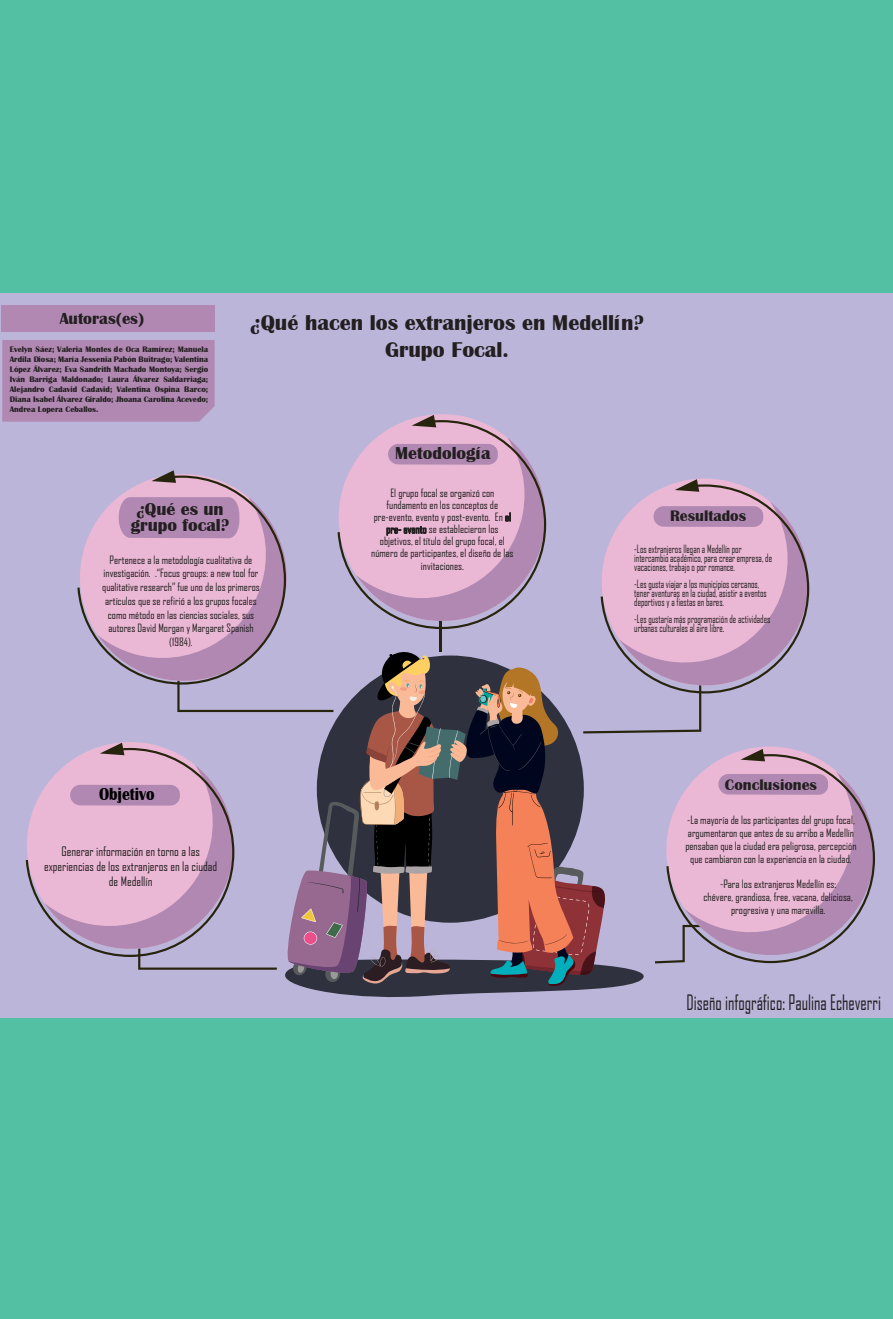
<style>
.page{position:relative;width:893px;height:1319px;background:#fff}
.page>*{position:absolute;margin:0;border:0;box-sizing:border-box;transform-origin:0 0}
.t1{font:700 22.05px/26.4px "Britannic";color:#231f20;text-align:center}
.t2{font:20.4px "Agency FB";color:#231f20;scale:.83 1}
.t3{font:700 17.85px/16.5px "Britannic";color:#231f20;text-align:center}
.t4{font:700 17.85px "Britannic";color:#000001;scale:.87 1}
.t5{font:700 16.5px "Britannic";color:#231f20}
.t6{font:700 15.75px "Britannic";color:#231f20}
.t7{font:12.45px/15px "Agency FB";color:#231f20;text-align:center}
.t8{font:10.95px/12.1px "Agency FB";color:#231f20;text-align:center}
.t9{font:10.95px/8.9px "Agency FB";color:#231f20;scale:.83 1}
.t10{font:700 8.25px/9.9px "Britannic";color:#231f20;text-align:justify}
</style>
<div class="page">
<div style="left:0;top:0;width:893px;height:1318px;background:#54c0a3"></div>
<div style="left:0;top:293px;width:893px;height:724px;background:#bbb5d9"></div>
<div style="left:2px;top:305px;width:213px;height:27px;background:#b088b2"></div>
<svg style="left:2px;top:340px;width:873px;height:658px"></svg>
<h3 class="t5" style="left:60px;top:309px;width:86px">Autoras(es)</h3>
<p class="t10" style="left:10px;top:345px;width:200px">Evelyn Sáez; Valeria Montes de Oca Ramírez; Manuela Ardila Diosa; María Jessenia Pabón Buitrago; Valentina López Álvarez; Eva Sandrith Machado Montoya; Sergio Iván Barriga Maldonado; Laura Álvarez Saldarriaga; Alejandro Cadavid Cadavid; Valentina Ospina Barco; Diana Isabel Álvarez Giraldo; Jhoana Carolina Acevedo; Andrea Lopera Ceballos.</p>
<h1 class="t1" style="left:250px;top:310px;width:395px">¿Qué hacen los extranjeros en Medellín?<br>Grupo Focal.</h1>
<h3 class="t3" style="left:395px;top:444px;width:97px">Metodología</h3>
<h3 class="t3" style="left:131px;top:500px;width:100px">¿Qué es un grupo focal?</h3>
<p class="t8" style="left:102px;top:552px;width:159px;line-height:13.8px">Pertenece a la metodología cualitativa de investigación. .“Focus groups: a new tool for qualitative research” fue uno de los primeros artículos que se refirió a los grupos focales como método en las ciencias sociales, sus autores David Morgan y Margaret Spanish (1984).</p>
<h3 class="t4" style="left:99px;top:784px;width:65px">Objetivo</h3>
<p class="t7" style="left:44px;top:843px;width:175px">Generar información en torno a las experiencias de los extranjeros en la ciudad de Medellín</p>
<p class="t8" style="left:371px;top:486px;width:144px">El grupo focal se organizó con fundamento en los conceptos de pre-evento, evento y post-evento. En el pre- evento se establecieron los objetivos, el título del grupo focal, el número de participantes, el diseño de las invitaciones.</p>
<h3 class="t6" style="left:670px;top:507px;width:78px">Resultados</h3>
<p class="t9" style="left:634px;top:544px;width:167px">-Los extranjeros llegan a Medellín por intercambio académico, para crear empresa, de vacaciones, trabajo o por romance.</p>
<p class="t9" style="left:634px;top:579px;width:161px">-Les gusta viajar a los municipios cercanos, tener aventuras en la ciudad, asistir a eventos deportivos y a fiestas en bares.</p>
<p class="t9" style="left:634px;top:614px;width:165px">-Les gustaría más programación de actividades urbanas culturales al aire libre.</p>
<h3 class="t6" style="left:725px;top:775px;width:94px">Conclusiones</h3>
<p class="t8" style="left:685px;top:812px;width:173px;line-height:13.2px">-La mayoría de los participantes del grupo focal, argumentaron que antes de su arribo a Medellín pensaban que la ciudad era peligrosa, percepción que cambiaron con la experiencia en la ciudad.</p>
<p class="t8" style="left:704px;top:877px;width:151px;line-height:13.2px">-Para los extranjeros Medellín es:<br>chévere, grandiosa, free, vacana, deliciosa, progresiva y una maravilla.</p>
<h2 class="t2" style="left:686px;top:989px;width:236px">Diseño infográfico: Paulina Echeverri</h2>
</div>
